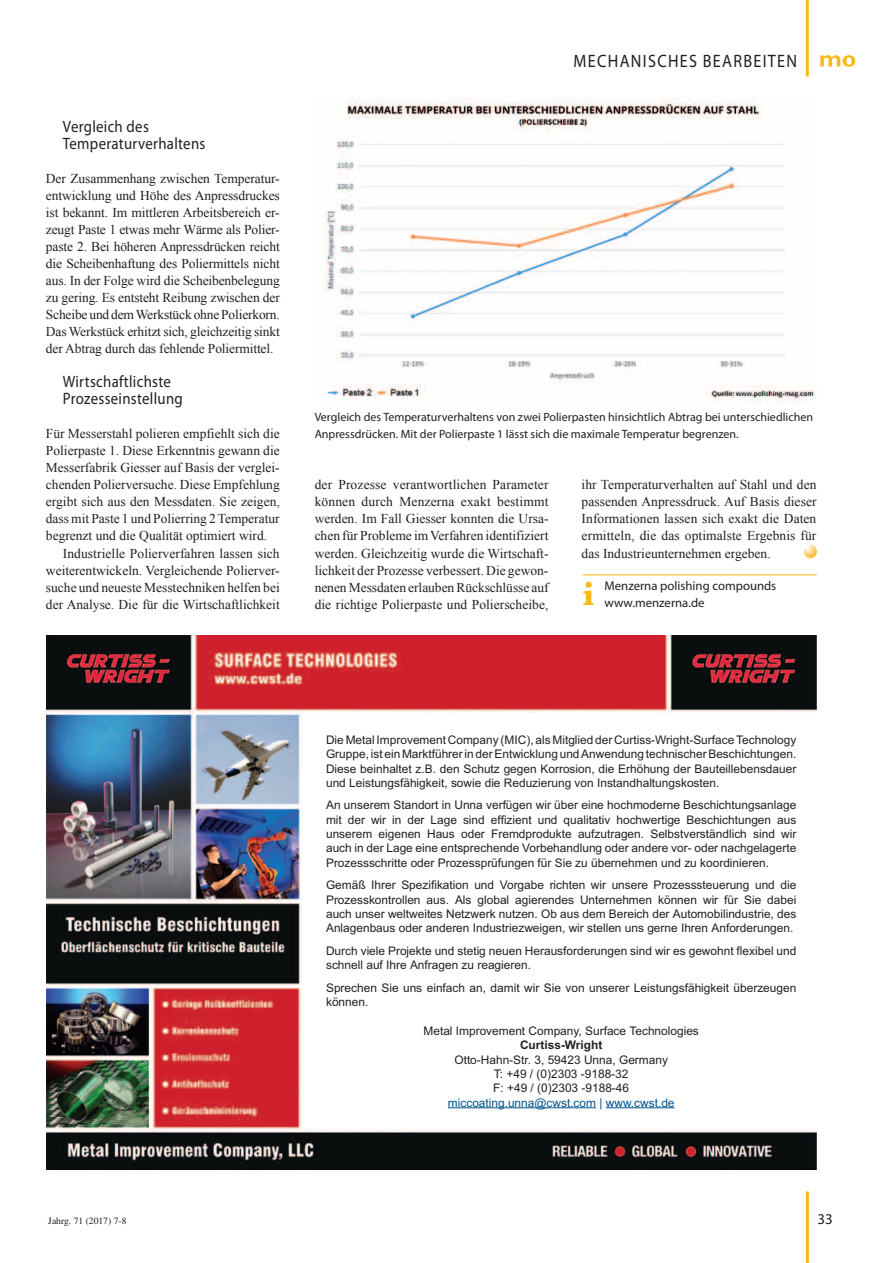
<style>
.page{position:relative;width:893px;height:1263px;background:#fff}
.page>*{position:absolute;margin:0;border:0;box-sizing:border-box;transform-origin:0 0}
.t1{font:700 34.65px "Baskerville";color:#fcb814}
.t2{font:18px "Myriad Pro";letter-spacing:.08em;color:#231f20;scale:.9 1}
.t3{font:16.5px/17.1px "Myriad Pro";letter-spacing:.02em;color:#231f20;scale:.9 1}
.t4{font:15px "Myriad Pro";color:#231f20}
.t5{font:13.5px/17px "Times New Roman";color:#231f20;text-align:justify}
.t6{font:12.75px/16.5px "Myriad Pro";color:#231f20}
.t7{font:12px/17.1px "Myriad Pro";color:#231f20}
.t8{font:11.85px/14.2px "Arial";color:#231f20;text-align:justify}
.t9{font:11.85px "Arial";color:#00548e}
.t10{font:700 11.85px "Arial";color:#231f20}
.t11{font:9.6px "Times";color:#231f20}
</style>
<div class="page">
<hr style="left:806px;top:0;width:3px;height:77px;background:#fcb814">
<svg style="left:820px;top:55px;width:35px;height:12px"></svg>
<hr style="left:806px;top:1191px;width:3px;height:72px;background:#fcb814">
<img style="left:804px;top:544px;width:14px;height:14px">
<hr style="left:583px;top:574px;width:234px;height:1px;background:#fcb814">
<img style="left:325px;top:98px;width:491px;height:304px">
<img style="left:46px;top:636px;width:771px;height:533px">
<div style="left:302px;top:713px;width:527px;height:415px;background:#fff"></div>
<hr style="left:448px;top:1107px;width:148px;height:1px;background:#00548e">
<hr style="left:606px;top:1107px;width:68px;height:1px;background:#00548e">
<p class="t3" style="left:63px;top:117px;width:160px">Vergleich des<br>Temperaturverhaltens</p>
<p class="t5" style="left:46px;top:170px;width:235px">Der Zusammenhang zwischen Temperatur&shy;entwicklung und Höhe des Anpressdruckes ist bekannt. Im mittleren Arbeitsbereich er&shy;zeugt Paste 1 etwas mehr Wärme als Polier&shy;paste 2. Bei höheren Anpressdrücken reicht die Scheibenhaftung des Poliermittels nicht aus. In der Folge wird die Scheibenbelegung zu gering. Es entsteht Reibung zwischen der Scheibe und dem Werkstück ohne Polierkorn.<br>Das Werkstück erhitzt sich, gleichzeitig sinkt der Abtrag durch das fehlende Poliermittel.</p>
<p class="t3" style="left:63px;top:373px;width:135px">Wirtschaftlichste<br>Prozesseinstellung</p>
<p class="t5" style="left:46px;top:425px;width:235px">Für Messerstahl polieren empfiehlt sich die</p>
<p class="t5" style="left:46px;top:442px;width:235px">Polierpaste 1. Diese Erkenntnis gewann die</p>
<p class="t5" style="left:46px;top:459px;width:235px">Messerfabrik Giesser auf Basis der verglei-</p>
<p class="t5" style="left:46px;top:476px;width:235px">chenden Polierversuche. Diese Empfehlung</p>
<p class="t5" style="left:46px;top:493px;width:235px">ergibt sich aus den Messdaten. Sie zeigen,</p>
<p class="t5" style="left:46px;top:510px;width:235px">dass mit Paste 1 und Polierring 2 Temperatur</p>
<p class="t5" style="left:46px;top:527px;width:223px">begrenzt und die Qualität optimiert wird.</p>
<p class="t5" style="left:63px;top:544px;width:218px">Industrielle Polierverfahren lassen sich</p>
<p class="t5" style="left:46px;top:561px;width:235px">weiterentwickeln. Vergleichende Polierver-</p>
<p class="t5" style="left:46px;top:578px;width:235px">suche und neueste Messtechniken helfen bei</p>
<p class="t5" style="left:46px;top:595px;width:235px">der Analyse. Die für die Wirtschaftlichkeit</p>
<h2 class="t2" style="left:574px;top:49px;width:250px">mechanisches bearbeiten</h2>
<p class="t7" style="left:315px;top:408px;width:500px">Vergleich des Temperaturverhaltens von zwei Polierpasten hinsichtlich Abtrag bei unterschiedlichen<br>Anpressdrücken. Mit der Polierpaste 1 lässt sich die maximale Temperatur begrenzen.</p>
<p class="t5" style="left:315px;top:476px;width:235px">der Prozesse verantwortlichen Parameter können durch Menzerna exakt bestimmt werden. Im Fall Giesser konnten die Ursa&shy;chen für Probleme im Verfahren identifiziert werden. Gleichzeitig wurde die Wirtschaft&shy;lichkeit der Prozesse verbessert. Die gewon&shy;nenen Messdaten erlauben Rückschlüsse auf die richtige Polierpaste und Polierscheibe,</p>
<p class="t5" style="left:582px;top:476px;width:236px">ihr Temperaturverhalten auf Stahl und den passenden Anpressdruck. Auf Basis dieser Informationen lassen sich exakt die Daten ermitteln, die das optimalste Ergebnis für das Industrieunternehmen ergeben.</p>
<h1 class="t1" style="left:583px;top:573px;width:13px">i</h1>
<p class="t6" style="left:604px;top:578px;width:173px">Menzerna polishing compounds www.menzerna.de</p>
<p class="t8" style="left:326px;top:733px;width:472px">Die Metal Improvement Company (MIC), als Mitglied der Curtiss-Wright-Surface Technology Gruppe, ist ein Marktführer in der Entwicklung und Anwendung technischer Beschichtungen.<br>Diese beinhaltet z.B. den Schutz gegen Korrosion, die Erhöhung der Bauteillebensdauer und Leistungsfähigkeit, sowie die Reduzierung von Instandhaltungskosten.</p>
<p class="t8" style="left:326px;top:798px;width:472px">An unserem Standort in Unna verfügen wir über eine hochmoderne Beschichtungsanlage mit der wir in der Lage sind effizient und qualitativ hochwertige Beschichtungen aus unserem eigenen Haus oder Fremdprodukte aufzutragen. Selbstverständlich sind wir auch in der Lage eine entsprechende Vorbehandlung oder andere vor- oder nachgelagerte Prozessschritte oder Prozessprüfungen für Sie zu übernehmen und zu koordinieren.</p>
<p class="t8" style="left:326px;top:878px;width:472px">Gemäß Ihrer Spezifikation und Vorgabe richten wir unsere Prozesssteuerung und die Prozesskontrollen aus. Als global agierendes Unternehmen können wir für Sie dabei auch unser weltweites Netzwerk nutzen. Ob aus dem Bereich der Automobilindustrie, des Anlagenbaus oder anderen Industriezweigen, wir stellen uns gerne Ihren Anforderungen.</p>
<p class="t8" style="left:326px;top:943px;width:472px">Durch viele Projekte und stetig neuen Herausforderungen sind wir es gewohnt flexibel und schnell auf Ihre Anfragen zu reagieren.</p>
<p class="t8" style="left:326px;top:980px;width:472px">Sprechen Sie uns einfach an, damit wir Sie von unserer Leistungsfähigkeit überzeugen können.</p>
<p class="t8" style="left:423px;top:1024px;width:277px">Metal Improvement Company, Surface Technologies</p>
<p class="t10" style="left:520px;top:1039px;width:84px">Curtiss-Wright</p>
<p class="t8" style="left:454px;top:1052px;width:215px;text-align:center">Otto-Hahn-Str. 3, 59423 Unna, Germany<br>T: +49 / (0)2303 -9188-32<br>F: +49 / (0)2303 -9188-46</p>
<p class="t9" style="left:448px;top:1096px;width:228px">miccoating.unna@cwst.com | www.cwst.de</p>
<p class="t11" style="left:48px;top:1215px;width:80px">Jahrg. 71 (2017) 7-8</p>
<p class="t4" style="left:817px;top:1210px;width:17px">33</p>
</div>
